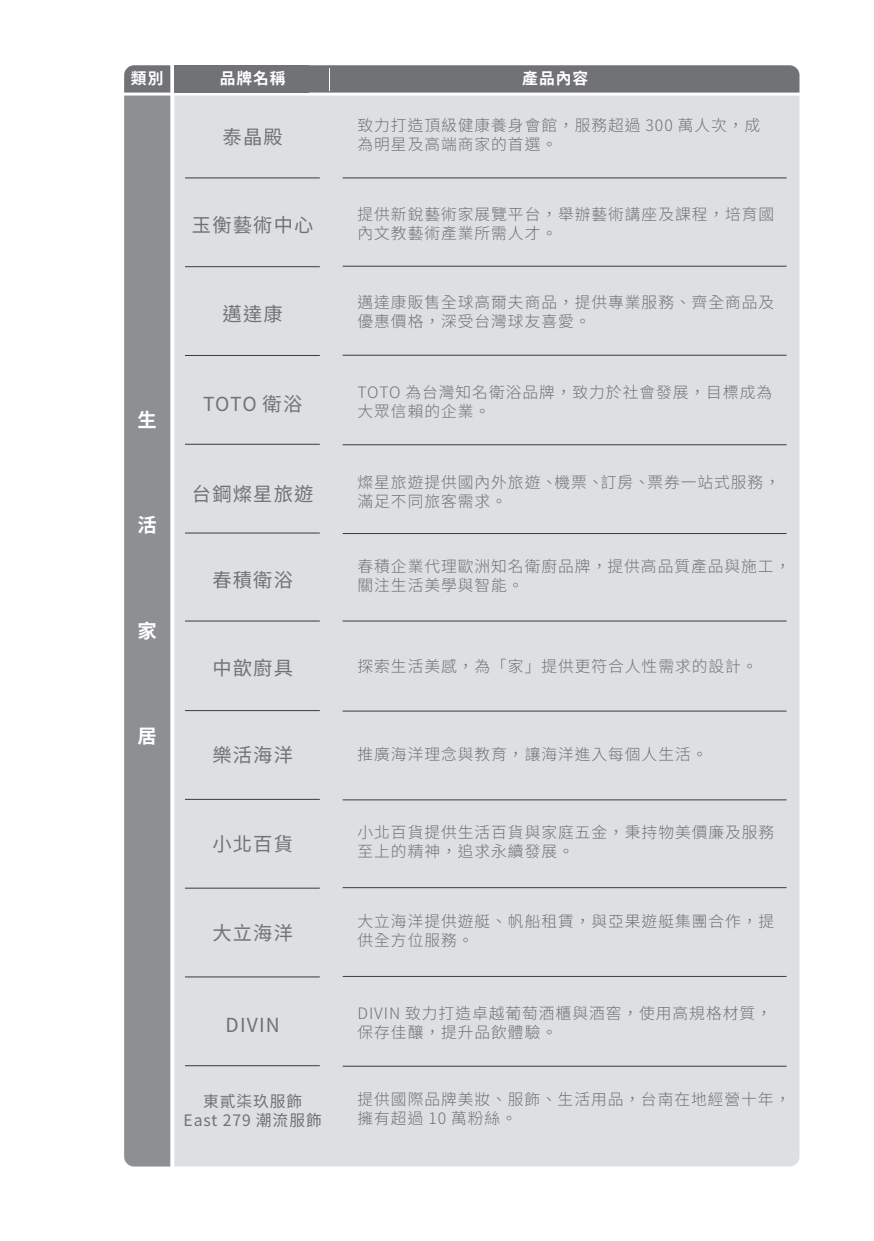
<style>
.page{position:relative;width:874px;height:1241px;background:#fff}
.page>*{position:absolute;margin:0;border:0;box-sizing:border-box;transform-origin:0 0}
.t1{font:19.25px "Source Han Sans TC";letter-spacing:.06em;color:#707275}
.t2{font:700 19.25px "Source Han Sans TC";color:#fff}
.t3{font:300 15.75px/18.9px "Source Han Sans TC";letter-spacing:.06em;color:#707275}
.t4{font:15.75px/18.9px "Source Han Sans TC";letter-spacing:.06em;color:#707275;text-align:center}
.t5{font:700 15.75px "Source Han Sans TC";letter-spacing:.06em;color:#fff}
</style>
<div class="page">
<svg style="left:124px;top:65px;width:46px;height:28px"></svg>
<div style="left:124px;top:95px;width:46px;height:1071px;background:#8d8f92"></div>
<div style="left:174px;top:95px;width:625px;height:1071px;background:#dedfe1"></div>
<div style="left:174px;top:65px;width:135px;height:28px;background:#707275"></div>
<svg style="left:309px;top:65px;width:490px;height:28px;background:#737578"></svg>
<hr style="left:185px;top:178px;width:134px;height:1px;background:#3d3b3a">
<hr style="left:342px;top:178px;width:444px;height:1px;background:#3d3b3a">
<hr style="left:342px;top:266px;width:444px;height:1px;background:#3d3b3a">
<hr style="left:342px;top:355px;width:444px;height:1px;background:#3d3b3a">
<hr style="left:342px;top:444px;width:444px;height:1px;background:#3d3b3a">
<hr style="left:342px;top:533px;width:444px;height:1px;background:#3d3b3a">
<hr style="left:342px;top:620px;width:444px;height:1px;background:#3d3b3a">
<hr style="left:342px;top:710px;width:444px;height:1px;background:#3d3b3a">
<hr style="left:342px;top:799px;width:444px;height:1px;background:#3d3b3a">
<hr style="left:342px;top:887px;width:444px;height:1px;background:#3d3b3a">
<hr style="left:342px;top:975px;width:444px;height:1px;background:#3d3b3a">
<hr style="left:342px;top:1065px;width:444px;height:1px;background:#3d3b3a">
<hr style="left:185px;top:355px;width:134px;height:1px;background:#3d3b3a">
<hr style="left:185px;top:532px;width:134px;height:1px;background:#3d3b3a">
<hr style="left:185px;top:710px;width:134px;height:1px;background:#3d3b3a">
<hr style="left:185px;top:887px;width:134px;height:1px;background:#3d3b3a">
<hr style="left:185px;top:976px;width:134px;height:1px;background:#3d3b3a">
<hr style="left:185px;top:266px;width:134px;height:1px;background:#3d3b3a">
<hr style="left:185px;top:444px;width:134px;height:1px;background:#3d3b3a">
<hr style="left:185px;top:620px;width:134px;height:1px;background:#3d3b3a">
<hr style="left:185px;top:799px;width:134px;height:1px;background:#3d3b3a">
<hr style="left:185px;top:1065px;width:134px;height:1px;background:#3d3b3a">
<p class="t5" style="left:131px;top:70px;width:34px">類別</p>
<p class="t2" style="left:137px;top:409px;width:21px">生</p>
<p class="t2" style="left:137px;top:514px;width:21px">活</p>
<p class="t2" style="left:137px;top:619px;width:21px">家</p>
<p class="t2" style="left:137px;top:724px;width:21px">居</p>
<p class="t5" style="left:219px;top:70px;width:67px">品牌名稱</p>
<p class="t1" style="left:222px;top:126px;width:62px">泰晶殿</p>
<p class="t1" style="left:192px;top:214px;width:123px">玉衡藝術中心</p>
<p class="t1" style="left:222px;top:303px;width:62px">邁達康</p>
<p class="t1" style="left:203px;top:393px;width:101px">TOTO 衛浴</p>
<p class="t1" style="left:192px;top:483px;width:123px">台鋼燦星旅遊</p>
<p class="t1" style="left:212px;top:569px;width:82px">春積衛浴</p>
<p class="t1" style="left:212px;top:656px;width:82px">中歆廚具</p>
<p class="t1" style="left:212px;top:744px;width:82px">樂活海洋</p>
<p class="t1" style="left:212px;top:833px;width:82px">小北百貨</p>
<p class="t1" style="left:212px;top:921px;width:82px">大立海洋</p>
<p class="t1" style="left:225px;top:1013px;width:56px">DIVIN</p>
<p class="t4" style="left:183px;top:1091px;width:140px">東貳柒玖服飾<br>East 279 潮流服飾</p>
<p class="t5" style="left:522px;top:70px;width:67px">產品內容</p>
<p class="t3" style="left:357px;top:116px;width:404px">致力打造頂級健康養身會館，服務超過 300 萬人次，成為明星及高端商家的首選。</p>
<p class="t3" style="left:357px;top:205px;width:418px">提供新銳藝術家展覽平台，舉辦藝術講座及課程，培育國內文教藝術產業所需人才。</p>
<p class="t3" style="left:357px;top:293px;width:418px">邁達康販售全球高爾夫商品，提供專業服務、齊全商品及優惠價格，深受台灣球友喜愛。</p>
<p class="t3" style="left:357px;top:383px;width:416px">TOTO 為台灣知名衛浴品牌，致力於社會發展，目標成為大眾信賴的企業。</p>
<p class="t3" style="left:357px;top:473px;width:424px">燦星旅遊提供國內外旅遊、機票、訂房、票券一站式服務，滿足不同旅客需求。</p>
<p class="t3" style="left:357px;top:557px;width:434px">春積企業代理歐洲知名衛廚品牌，提供高品質產品與施工，關注生活美學與智能。</p>
<p class="t3" style="left:357px;top:657px;width:401px">探索生活美感，為「家」提供更符合人性需求的設計。</p>
<p class="t3" style="left:357px;top:745px;width:351px">推廣海洋理念與教育，讓海洋進入每個人生活。</p>
<p class="t3" style="left:357px;top:823px;width:418px">小北百貨提供生活百貨與家庭五金，秉持物美價廉及服務至上的精神，追求永續發展。</p>
<p class="t3" style="left:357px;top:912px;width:418px">大立海洋提供遊艇、帆船租賃，與亞果遊艇集團合作，提供全方位服務。</p>
<p class="t3" style="left:357px;top:1003px;width:415px">DIVIN 致力打造卓越葡萄酒櫃與酒窖，使用高規格材質，保存佳釀，提升品飲體驗。</p>
<p class="t3" style="left:357px;top:1089px;width:434px">提供國際品牌美妝、服飾、生活用品，台南在地經營十年，擁有超過 10 萬粉絲。</p>
</div>
